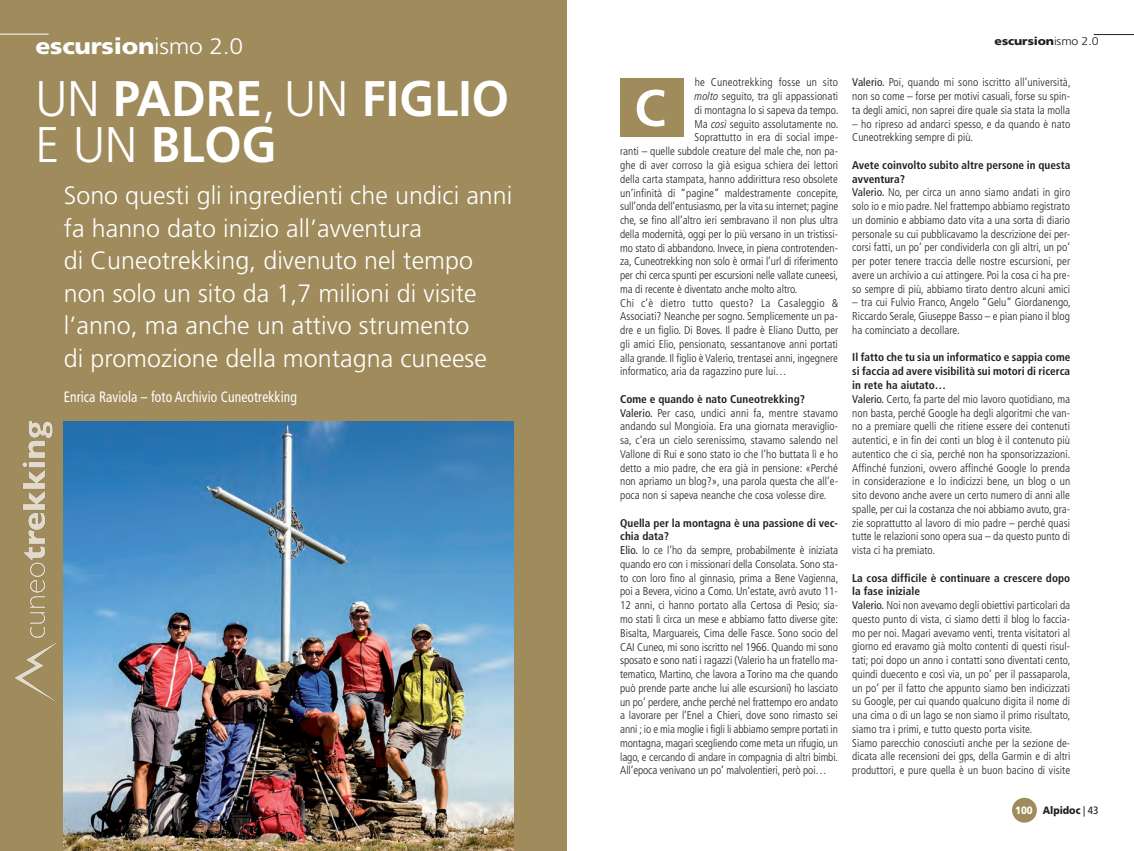
<style>
.page{position:relative;width:1134px;height:851px;background:#fff}
.page>*{position:absolute;margin:0;border:0;box-sizing:border-box;transform-origin:0 0}
.articolo_testo_nuovo{font:700 51.25px "Frutiger LT Std";color:#fff}
.editoriale_testo{font:700 50px "Frutiger LT Std";letter-spacing:.005em;color:#fff;scale:.96 1}
.editoriale_testo-2{font:300 25px/32.5px "Frutiger LT Std";letter-spacing:.005em;color:#fff}
.testatina{font:900 22.5px "Frutiger LT Std";letter-spacing:-.01em;color:#fff;scale:1.1 1}
.t1{font:condensed 15px "Frutiger LT Std";letter-spacing:.01em;color:#fff;scale:.9 1}
.articolo_testo_nuovo-2{font:300 condensed 11.25px/13.8px "Frutiger LT Std";color:#231f20;text-align:justify}
.articolo_testo_nuovo-3{font:700 condensed 11.25px/13.8px "Frutiger LT Std";letter-spacing:.005em;color:#231f20}
.testatina-2{font:900 11.25px "Frutiger LT Std";letter-spacing:-.01em;color:#231f20;scale:1.1 1}
.t2{font:900 10.62px "Frutiger LT Std";color:#231f20;scale:.9 1}
.t3{font:900 10.62px "Frutiger LT Std";color:#fff;scale:.9 1}
.s1{font-weight:300}
.s2{font-family:"Frutiger LT Pro";font-style:italic}
.s3{font-weight:400}
</style>
<div class="page">
<hr style="left:1094px;top:34px;width:40px;height:1px;background:#231f20">
<div style="left:1012px;top:797px;width:25px;height:25px;background:#9f8b5b;border-radius:50%"></div>
<div style="left:0;top:0;width:567px;height:850px;background:#9f8b5b"></div>
<div style="left:620px;top:78px;width:64px;height:59px;background:#9f8b5b"></div>
<img style="left:64px;top:421px;width:450px;height:429px">
<hr style="left:0;top:34px;width:49px;height:1px;background:#fff">
<img style="left:15px;top:421px;width:42px;height:281px">
<p class="testatina" style="left:35px;top:32px;width:190px">escursion<span class="s1">ismo 2.0</span></p>
<p class="editoriale_testo" style="left:35px;top:69px;width:495px"><span class="s1">UN</span> PADRE<span class="s1">, UN</span> FIGLIO</p>
<p class="editoriale_testo" style="left:35px;top:115px;width:253px"><span class="s1">E UN</span> BLOG</p>
<p class="editoriale_testo-2" style="left:64px;top:180px;width:450px">Sono questi gli ingredienti che undici anni fa hanno dato inizio all’avventura<br>di Cuneotrekking, divenuto nel tempo non solo un sito da 1,7 milioni di visite l’anno, ma anche un attivo strumento<br>di promozione della montagna cuneese</p>
<p class="t1" style="left:64px;top:388px;width:261px">Enrica Raviola – foto Archivio Cuneotrekking</p>
<p class="articolo_testo_nuovo-2" style="left:695px;top:76px;width:145px">he Cuneotrekking fosse un sito</p>
<p class="articolo_testo_nuovo-2" style="left:694px;top:90px;width:145px"><span class="s2">molto</span> seguito, tra gli appassionati</p>
<p class="articolo_testo_nuovo-2" style="left:694px;top:103px;width:145px">di montagna lo si sapeva da tempo.</p>
<p class="articolo_testo_nuovo-2" style="left:694px;top:117px;width:145px">Ma <span class="s2">così</span> seguito assolutamente no.</p>
<p class="articolo_testo_nuovo-2" style="left:695px;top:131px;width:145px">Soprattutto in era di social impe-</p>
<p class="articolo_testo_nuovo-2" style="left:620px;top:145px;width:219px">ranti – quelle subdole creature del male che, non pa-</p>
<p class="articolo_testo_nuovo-2" style="left:620px;top:158px;width:220px">ghe di aver corroso la già esigua schiera dei lettori</p>
<p class="articolo_testo_nuovo-2" style="left:620px;top:172px;width:219px">della carta stampata, hanno addirittura reso obsolete</p>
<p class="articolo_testo_nuovo-2" style="left:620px;top:186px;width:220px">un’infinità di “pagine” maldestramente concepite,</p>
<p class="articolo_testo_nuovo-2" style="left:620px;top:200px;width:220px">sull’onda dell’entusiasmo, per la vita su internet; pagine</p>
<p class="articolo_testo_nuovo-2" style="left:620px;top:213px;width:219px">che, se fino all’altro ieri sembravano il non plus ultra</p>
<p class="articolo_testo_nuovo-2" style="left:620px;top:227px;width:219px">della modernità, oggi per lo più versano in un tristissi-</p>
<p class="articolo_testo_nuovo-2" style="left:620px;top:241px;width:219px">mo stato di abbandono. Invece, in piena controtenden-</p>
<p class="articolo_testo_nuovo-2" style="left:620px;top:255px;width:219px">za, Cuneotrekking non solo è ormai l’url di riferimento</p>
<p class="articolo_testo_nuovo-2" style="left:620px;top:268px;width:220px">per chi cerca spunti per escursioni nelle vallate cuneesi,</p>
<p class="articolo_testo_nuovo-2" style="left:620px;top:282px;width:179px">ma di recente è diventato anche molto altro.</p>
<p class="articolo_testo_nuovo-2" style="left:620px;top:296px;width:220px">Chi c’è dietro tutto questo? La Casaleggio &amp; Associati? Neanche per sogno. Semplicemente un pa&shy;dre e un figlio. Di Boves. Il padre è Eliano Dutto, per gli amici Elio, pensionato, sessantanove anni portati alla grande. Il figlio è Valerio, trentasei anni, ingegnere informatico, aria da ragazzino pure lui…</p>
<p class="articolo_testo_nuovo-3" style="left:620px;top:392px;width:186px">Come e quando è nato Cuneotrekking?</p>
<p class="articolo_testo_nuovo-2" style="left:620px;top:406px;width:219px"><span class="s3">Valerio.</span> Per caso, undici anni fa, mentre stavamo andando sul Mongioia. Era una giornata meraviglio&shy;sa, c’era un cielo serenissimo, stavamo salendo nel Vallone di Rui e sono stato io che l’ho buttata lì e ho detto a mio padre, che era già in pensione: «Perché non apriamo un blog?», una parola questa che all’e&shy;poca non si sapeva neanche che cosa volesse dire.</p>
<p class="articolo_testo_nuovo-3" style="left:620px;top:516px;width:219px">Quella per la montagna è una passione di vec&shy;chia data?</p>
<p class="articolo_testo_nuovo-2" style="left:620px;top:543px;width:220px"><span class="s3">Elio.</span> Io ce l’ho da sempre, probabilmente è iniziata quando ero con i missionari della Consolata. Sono sta&shy;to con loro fino al ginnasio, prima a Bene Vagienna, poi a Bevera, vicino a Como. Un’estate, avrò avuto 11- 12 anni, ci hanno portato alla Certosa di Pesio; sia&shy;mo stati lì circa un mese e abbiamo fatto diverse gite:<br>Bisalta, Marguareis, Cima delle Fasce. Sono socio del CAI Cuneo, mi sono iscritto nel 1966. Quando mi sono sposato e sono nati i ragazzi (Valerio ha un fratello ma&shy;tematico, Martino, che lavora a Torino ma che quando può prende parte anche lui alle escursioni) ho lasciato un po’ perdere, anche perché nel frattempo ero andato a lavorare per l’Enel a Chieri, dove sono rimasto sei anni ; io e mia moglie i figli li abbiamo sempre portati in montagna, magari scegliendo come meta un rifugio, un lago, e cercando di andare in compagnia di altri bimbi.<br>All’epoca venivano un po’ malvolentieri, però poi…</p>
<p class="articolo_testo_nuovo" style="left:634px;top:78px;width:33px">C</p>
<p class="testatina-2" style="left:994px;top:35px;width:96px">escursion<span class="s1">ismo 2.0</span></p>
<p class="articolo_testo_nuovo-2" style="left:852px;top:76px;width:220px"><span class="s3">Valerio.</span> Poi, quando mi sono iscritto all’università, non so come – forse per motivi casuali, forse su spin&shy;ta degli amici, non saprei dire quale sia stata la molla</p>
<p class="articolo_testo_nuovo-2" style="left:852px;top:117px;width:219px">– ho ripreso ad andarci spesso, e da quando è nato<br>Cuneotrekking sempre di più.</p>
<p class="articolo_testo_nuovo-3" style="left:852px;top:158px;width:220px">Avete coinvolto subito altre persone in questa avventura?</p>
<p class="articolo_testo_nuovo-2" style="left:852px;top:186px;width:219px"><span class="s3">Valerio.</span> No, per circa un anno siamo andati in giro solo io e mio padre. Nel frattempo abbiamo registrato un dominio e abbiamo dato vita a una sorta di diario personale su cui pubblicavamo la descrizione dei per&shy;corsi fatti, un po’ per condividerla con gli altri, un po’ per poter tenere traccia delle nostre escursioni, per avere un archivio a cui attingere. Poi la cosa ci ha pre&shy;so sempre di più, abbiamo tirato dentro alcuni amici</p>
<p class="articolo_testo_nuovo-2" style="left:852px;top:296px;width:220px">– tra cui Fulvio Franco, Angelo “Gelu” Giordanengo, Riccardo Serale, Giuseppe Basso – e pian piano il blog ha cominciato a decollare.</p>
<p class="articolo_testo_nuovo-3" style="left:852px;top:350px;width:220px;text-align:justify">Il fatto che tu sia un informatico e sappia come si faccia ad avere visibilità sui motori di ricerca in rete ha aiutato…</p>
<p class="articolo_testo_nuovo-2" style="left:852px;top:392px;width:220px"><span class="s3">Valerio.</span> Certo, fa parte del mio lavoro quotidiano, ma non basta, perché Google ha degli algoritmi che van&shy;no a premiare quelli che ritiene essere dei contenuti autentici, e in fin dei conti un blog è il contenuto più autentico che ci sia, perché non ha sponsorizzazioni.<br>Affinché funzioni, ovvero affinché Google lo prenda in considerazione e lo indicizzi bene, un blog o un sito devono anche avere un certo numero di anni alle spalle, per cui la costanza che noi abbiamo avuto, gra&shy;zie soprattutto al lavoro di mio padre – perché quasi tutte le relazioni sono opera sua – da questo punto di vista ci ha premiato.</p>
<p class="articolo_testo_nuovo-3" style="left:852px;top:570px;width:219px">La cosa difficile è continuare a crescere dopo la fase iniziale</p>
<p class="articolo_testo_nuovo-2" style="left:852px;top:598px;width:220px"><span class="s3">Valerio.</span> Noi non avevamo degli obiettivi particolari da questo punto di vista, ci siamo detti il blog lo faccia&shy;mo per noi. Magari avevamo venti, trenta visitatori al giorno ed eravamo già molto contenti di questi risul&shy;tati; poi dopo un anno i contatti sono diventati cento, quindi duecento e così via, un po’ per il passaparola, un po’ per il fatto che appunto siamo ben indicizzati su Google, per cui quando qualcuno digita il nome di una cima o di un lago se non siamo il primo risultato, siamo tra i primi, e tutto questo porta visite.</p>
<p class="articolo_testo_nuovo-2" style="left:852px;top:736px;width:220px">Siamo parecchio conosciuti anche per la sezione de&shy;dicata alle recensioni dei gps, della Garmin e di altri produttori, e pure quella è un buon bacino di visite</p>
<p class="t3" style="left:1015px;top:803px;width:21px">100</p>
<p class="t2" style="left:1043px;top:803px;width:64px">Alpidoc <span class="s3">| 43</span></p>
</div>
